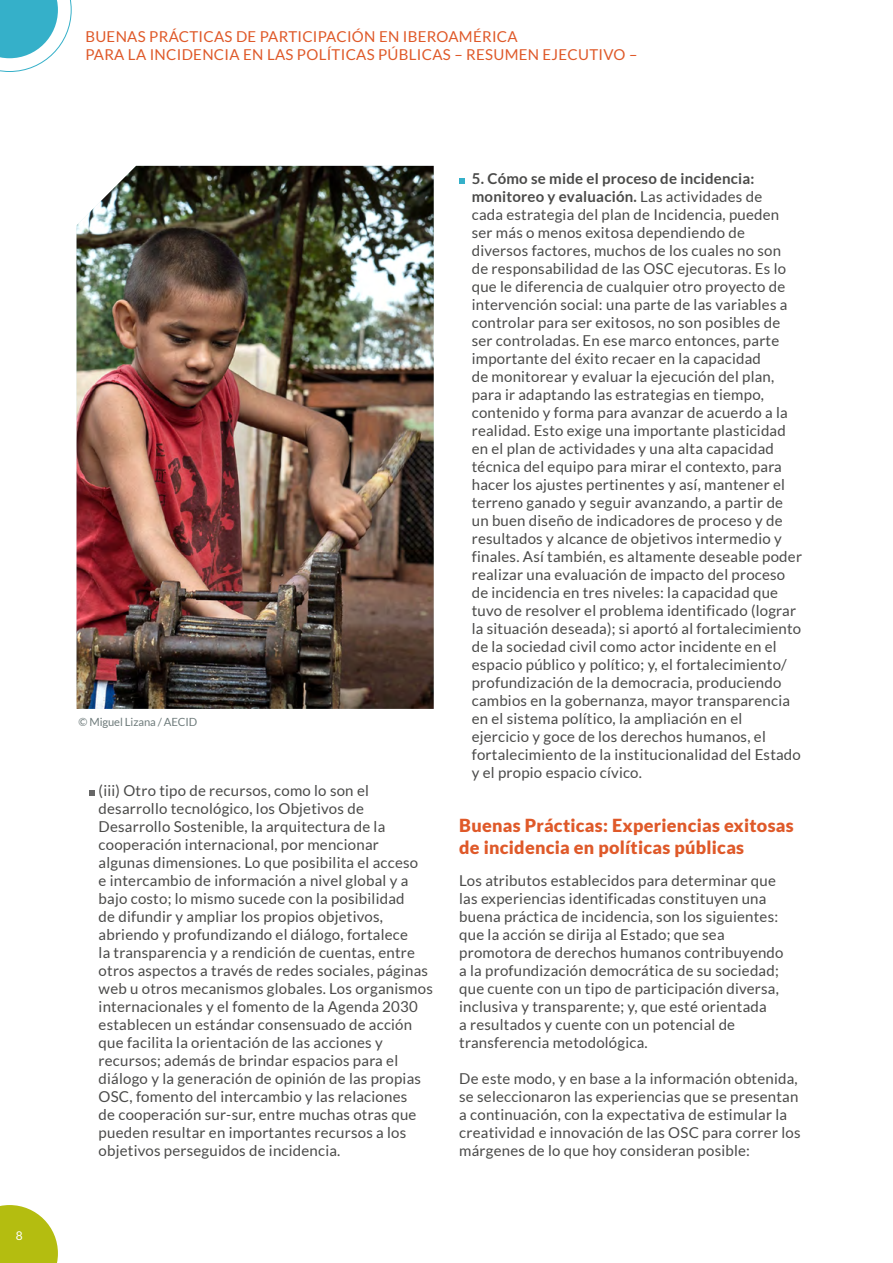
<style>
.page{position:relative;width:893px;height:1263px;background:#fff}
.page>*{position:absolute;margin:0;border:0;box-sizing:border-box;transform-origin:0 0}
.t1{font:900 18px/22.5px "Lato";letter-spacing:.015em;color:#df5929}
.t2{font:15px/18px "Lato";letter-spacing:.015em;color:#4a4a49}
.t3{font:15px/18px "Lato";letter-spacing:.02em;color:#df5929}
.t4{font:12px "Lato";color:#fff}
.t5{font:11.25px "Lato";letter-spacing:-.01em;color:#6f7c7c}
.s1{font-weight:700}
</style>
<div class="page">
<svg style="left:0;top:1205px;width:58px;height:58px;background:#bfc734"></svg>
<svg style="left:0;top:0;width:71px;height:72px"></svg>
<svg style="left:89px;top:790px;width:6px;height:6px"></svg>
<svg style="left:459px;top:178px;width:6px;height:6px"></svg>
<img style="left:77px;top:166px;width:357px;height:543px">
<p class="t4" style="left:16px;top:1229px;width:8px">8</p>
<p class="t3" style="left:85px;top:27px;width:553px">BUENAS PRÁCTICAS DE PARTICIPACIÓN EN IBEROAMÉRICA<br>PARA LA INCIDENCIA EN LAS POLÍTICAS PÚBLICAS – RESUMEN EJECUTIVO –</p>
<p class="t5" style="left:79px;top:716px;width:120px">© Miguel Lizana / AECID</p>
<p class="t2" style="left:99px;top:781px;width:336px">(iii) Otro tipo de recursos, como lo son el desarrollo tecnológico, los Objetivos de Desarrollo Sostenible, la arquitectura de la cooperación internacional, por mencionar algunas dimensiones. Lo que posibilita el acceso<br>e intercambio de información a nivel global y a bajo costo; lo mismo sucede con la posibilidad<br>de difundir y ampliar los propios objetivos, abriendo y profundizando el diálogo, fortalece<br>la transparencia y a rendición de cuentas, entre otros aspectos a través de redes sociales, páginas web u otros mecanismos globales. Los organismos internacionales y el fomento de la Agenda 2030 establecen un estándar consensuado de acción que facilita la orientación de las acciones y recursos; además de brindar espacios para el diálogo y la generación de opinión de las propias OSC, fomento del intercambio y las relaciones<br>de cooperación sur-sur, entre muchas otras que pueden resultar en importantes recursos a los objetivos perseguidos de incidencia.</p>
<p class="t2" style="left:472px;top:169px;width:332px"><span class="s1">5. Cómo se mide el proceso de incidencia: monitoreo y evaluación.</span> Las actividades de<br>cada estrategia del plan de Incidencia, pueden ser más o menos exitosa dependiendo de diversos factores, muchos de los cuales no son<br>de responsabilidad de las OSC ejecutoras. Es lo que le diferencia de cualquier otro proyecto de intervención social: una parte de las variables a controlar para ser exitosos, no son posibles de ser controladas. En ese marco entonces, parte importante del éxito recaer en la capacidad<br>de monitorear y evaluar la ejecución del plan, para ir adaptando las estrategias en tiempo, contenido y forma para avanzar de acuerdo a la realidad. Esto exige una importante plasticidad en el plan de actividades y una alta capacidad técnica del equipo para mirar el contexto, para hacer los ajustes pertinentes y así, mantener el terreno ganado y seguir avanzando, a partir de un buen diseño de indicadores de proceso y de resultados y alcance de objetivos intermedio y finales. Así también, es altamente deseable poder realizar una evaluación de impacto del proceso de incidencia en tres niveles: la capacidad que tuvo de resolver el problema identificado (lograr la situación deseada); si aportó al fortalecimiento de la sociedad civil como actor incidente en el espacio público y político; y, el fortalecimiento/ profundización de la democracia, produciendo cambios en la gobernanza, mayor transparencia en el sistema político, la ampliación en el ejercicio y goce de los derechos humanos, el fortalecimiento de la institucionalidad del Estado y el propio espacio cívico.</p>
<p class="t1" style="left:459px;top:814px;width:336px">Buenas Prácticas: Experiencias exitosas de incidencia en políticas públicas</p>
<p class="t2" style="left:459px;top:871px;width:326px">Los atributos establecidos para determinar que las experiencias identificadas constituyen una buena práctica de incidencia, son los siguientes: que la acción se dirija al Estado; que sea promotora de derechos humanos contribuyendo a la profundización democrática de su sociedad; que cuente con un tipo de participación diversa, inclusiva y transparente; y, que esté orientada<br>a resultados y cuente con un potencial de transferencia metodológica.</p>
<p class="t2" style="left:459px;top:1069px;width:343px">De este modo, y en base a la información obtenida, se seleccionaron las experiencias que se presentan a continuación, con la expectativa de estimular la creatividad e innovación de las OSC para correr los márgenes de lo que hoy consideran posible:</p>
</div>
